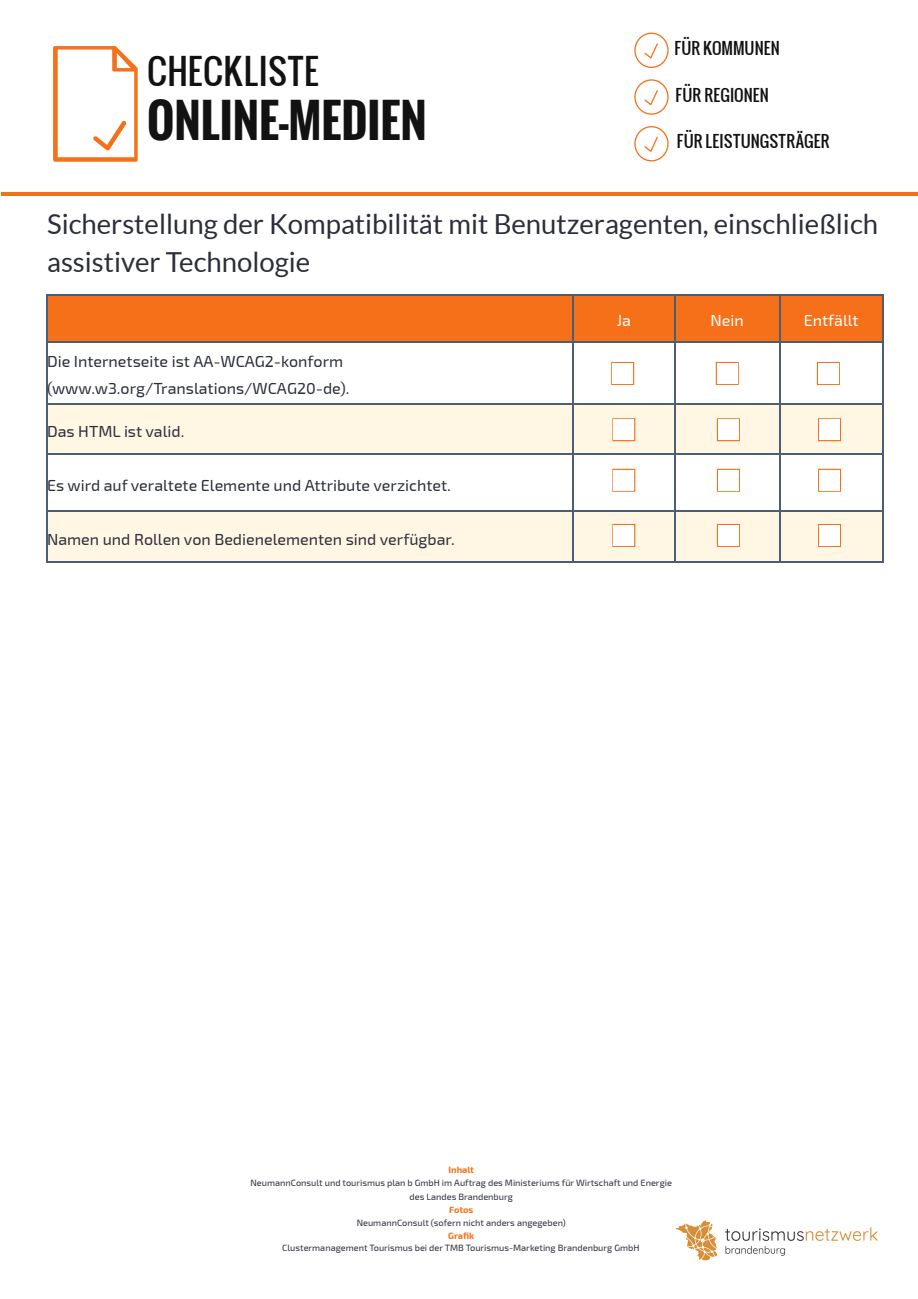
<style>
.page{position:relative;width:918px;height:1299px;background:#fff}
.page>*{position:absolute;margin:0;border:0;box-sizing:border-box;transform-origin:0 0}
.t1{font:700 45.9px "Oswald";color:#121212}
.t2{font:34.5px "Oswald";color:#121212}
.t3{font:27.6px/38px "Lato";color:#2c2f3b}
.t4{font:16.05px/27.6px "Exo 2.0";color:#2c2f3b}
.t5{font:16.05px "Oswald";color:#121212}
.t6{font:16.05px "Exo 2.0";color:#fff}
.t7{font:9.15px/13.8px "Exo 2.0";color:#2c2f3b;text-align:center}
.t8{font:700 9.15px "Exo 2.0";color:#f57018}
</style>
<div class="page">
<svg style="left:53px;top:46px;width:85px;height:116px"></svg>
<svg style="left:634px;top:33px;width:35px;height:35px"></svg>
<svg style="left:634px;top:79px;width:35px;height:36px"></svg>
<svg style="left:634px;top:126px;width:35px;height:35px"></svg>
<div style="left:47px;top:295px;width:525px;height:46px;background:#f57018"></div>
<div style="left:573px;top:295px;width:101px;height:46px;background:#f57018"></div>
<div style="left:676px;top:295px;width:103px;height:46px;background:#f57018"></div>
<div style="left:780px;top:295px;width:102px;height:46px;background:#f57018"></div>
<div style="left:47px;top:404px;width:525px;height:50px;background:#fff6e4"></div>
<div style="left:573px;top:404px;width:101px;height:50px;background:#fff6e4"></div>
<div style="left:676px;top:404px;width:103px;height:50px;background:#fff6e4"></div>
<div style="left:780px;top:404px;width:102px;height:50px;background:#fff6e4"></div>
<div style="left:47px;top:511px;width:525px;height:51px;background:#fff6e4"></div>
<div style="left:573px;top:511px;width:101px;height:51px;background:#fff6e4"></div>
<div style="left:676px;top:511px;width:103px;height:51px;background:#fff6e4"></div>
<div style="left:780px;top:511px;width:102px;height:51px;background:#fff6e4"></div>
<hr style="left:779px;top:562px;width:105px;height:1px;background:#4c5e73">
<hr style="left:882px;top:510px;width:2px;height:53px;background:#4c5e73">
<hr style="left:674px;top:562px;width:106px;height:1px;background:#4c5e73">
<hr style="left:779px;top:510px;width:1px;height:53px;background:#4c5e73">
<hr style="left:572px;top:562px;width:104px;height:1px;background:#4c5e73">
<hr style="left:674px;top:510px;width:2px;height:53px;background:#4c5e73">
<hr style="left:46px;top:562px;width:527px;height:1px;background:#4c5e73">
<hr style="left:46px;top:510px;width:1px;height:53px;background:#4c5e73">
<hr style="left:572px;top:510px;width:1px;height:53px;background:#4c5e73">
<hr style="left:779px;top:510px;width:105px;height:1px;background:#4c5e73">
<hr style="left:882px;top:454px;width:2px;height:57px;background:#4c5e73">
<hr style="left:674px;top:510px;width:106px;height:1px;background:#4c5e73">
<hr style="left:779px;top:454px;width:1px;height:57px;background:#4c5e73">
<hr style="left:572px;top:510px;width:104px;height:1px;background:#4c5e73">
<hr style="left:674px;top:454px;width:2px;height:57px;background:#4c5e73">
<hr style="left:46px;top:510px;width:527px;height:1px;background:#4c5e73">
<hr style="left:46px;top:454px;width:1px;height:57px;background:#4c5e73">
<hr style="left:572px;top:454px;width:1px;height:57px;background:#4c5e73">
<hr style="left:779px;top:454px;width:105px;height:1px;background:#4c5e73">
<hr style="left:882px;top:403px;width:2px;height:52px;background:#4c5e73">
<hr style="left:674px;top:454px;width:106px;height:1px;background:#4c5e73">
<hr style="left:779px;top:403px;width:1px;height:52px;background:#4c5e73">
<hr style="left:572px;top:454px;width:104px;height:1px;background:#4c5e73">
<hr style="left:674px;top:403px;width:2px;height:52px;background:#4c5e73">
<hr style="left:46px;top:454px;width:527px;height:1px;background:#4c5e73">
<hr style="left:46px;top:403px;width:1px;height:52px;background:#4c5e73">
<hr style="left:572px;top:403px;width:1px;height:52px;background:#4c5e73">
<hr style="left:779px;top:403px;width:105px;height:1px;background:#4c5e73">
<hr style="left:882px;top:341px;width:2px;height:63px;background:#4c5e73">
<hr style="left:674px;top:403px;width:106px;height:1px;background:#4c5e73">
<hr style="left:779px;top:341px;width:1px;height:63px;background:#4c5e73">
<hr style="left:572px;top:403px;width:104px;height:1px;background:#4c5e73">
<hr style="left:674px;top:341px;width:2px;height:63px;background:#4c5e73">
<hr style="left:46px;top:403px;width:527px;height:1px;background:#4c5e73">
<hr style="left:46px;top:341px;width:1px;height:63px;background:#4c5e73">
<hr style="left:572px;top:341px;width:1px;height:63px;background:#4c5e73">
<hr style="left:779px;top:294px;width:105px;height:1px;background:#4c5e73">
<hr style="left:779px;top:341px;width:105px;height:1px;background:#4c5e73">
<hr style="left:882px;top:294px;width:2px;height:48px;background:#4c5e73">
<hr style="left:674px;top:294px;width:106px;height:1px;background:#4c5e73">
<hr style="left:674px;top:341px;width:106px;height:1px;background:#4c5e73">
<hr style="left:779px;top:294px;width:1px;height:48px;background:#4c5e73">
<hr style="left:572px;top:294px;width:104px;height:1px;background:#4c5e73">
<hr style="left:572px;top:341px;width:104px;height:1px;background:#4c5e73">
<hr style="left:674px;top:294px;width:2px;height:48px;background:#4c5e73">
<hr style="left:46px;top:294px;width:527px;height:1px;background:#4c5e73">
<hr style="left:46px;top:341px;width:527px;height:1px;background:#4c5e73">
<hr style="left:46px;top:294px;width:1px;height:48px;background:#4c5e73">
<hr style="left:572px;top:294px;width:1px;height:48px;background:#4c5e73">
<div style="left:716px;top:362px;width:23px;height:23px;border:1px solid #f57018"></div>
<div style="left:717px;top:363px;width:21px;height:21px;background:#fff"></div>
<div style="left:611px;top:362px;width:23px;height:23px;border:1px solid #f57018"></div>
<div style="left:612px;top:363px;width:21px;height:21px;background:#fff"></div>
<div style="left:817px;top:362px;width:23px;height:23px;border:1px solid #f57018"></div>
<div style="left:818px;top:363px;width:21px;height:21px;background:#fff"></div>
<hr style="left:1px;top:192px;width:128px;height:4px;background:#f57018">
<hr style="left:129px;top:192px;width:127px;height:4px;background:#f57018">
<hr style="left:256px;top:192px;width:128px;height:4px;background:#f57018">
<hr style="left:384px;top:192px;width:128px;height:4px;background:#f57018">
<hr style="left:512px;top:192px;width:127px;height:4px;background:#f57018">
<hr style="left:639px;top:192px;width:128px;height:4px;background:#f57018">
<hr style="left:767px;top:192px;width:128px;height:4px;background:#f57018">
<hr style="left:895px;top:192px;width:23px;height:4px;background:#f57018">
<div style="left:717px;top:469px;width:23px;height:23px;border:1px solid #f57018"></div>
<div style="left:718px;top:470px;width:21px;height:21px;background:#fff"></div>
<div style="left:612px;top:469px;width:23px;height:23px;border:1px solid #f57018"></div>
<div style="left:614px;top:470px;width:20px;height:21px;background:#fff"></div>
<div style="left:818px;top:469px;width:23px;height:23px;border:1px solid #f57018"></div>
<div style="left:819px;top:470px;width:21px;height:21px;background:#fff"></div>
<div style="left:717px;top:524px;width:23px;height:23px;border:1px solid #f57018"></div>
<div style="left:718px;top:525px;width:21px;height:21px;background:#fff"></div>
<div style="left:612px;top:524px;width:23px;height:23px;border:1px solid #f57018"></div>
<div style="left:614px;top:525px;width:20px;height:21px;background:#fff"></div>
<div style="left:818px;top:524px;width:23px;height:23px;border:1px solid #f57018"></div>
<div style="left:819px;top:525px;width:21px;height:21px;background:#fff"></div>
<div style="left:717px;top:418px;width:23px;height:23px;border:1px solid #f57018"></div>
<div style="left:718px;top:419px;width:21px;height:21px;background:#fff"></div>
<div style="left:612px;top:418px;width:23px;height:23px;border:1px solid #f57018"></div>
<div style="left:614px;top:419px;width:20px;height:21px;background:#fff"></div>
<div style="left:818px;top:418px;width:23px;height:23px;border:1px solid #f57018"></div>
<div style="left:819px;top:419px;width:21px;height:21px;background:#fff"></div>
<img style="left:675px;top:1220px;width:203px;height:41px">
<h2 class="t2" style="left:147px;top:45px;width:174px">CHECKLISTE</h2>
<h1 class="t1" style="left:147px;top:86px;width:281px">ONLINE-MEDIEN</h1>
<h3 class="t5" style="left:674px;top:36px;width:107px">FÜR KOMMUNEN</h3>
<h3 class="t5" style="left:676px;top:83px;width:95px">FÜR REGIONEN</h3>
<h3 class="t5" style="left:677px;top:129px;width:155px">FÜR LEISTUNGSTRÄGER</h3>
<h3 class="t3" style="left:47px;top:206px;width:833px">Sicherstellung der Kompatibilität mit Benutzeragenten, einschließlich assistiver Technologie</h3>
<h3 class="t4" style="left:47px;top:348px;width:304px">Die Internetseite ist AA-WCAG2-konform (www.w3.org/Translations/WCAG20-de).</h3>
<h3 class="t4" style="left:47px;top:418px;width:139px">Das HTML ist valid.</h3>
<h3 class="t4" style="left:47px;top:472px;width:405px">Es wird auf veraltete Elemente und Attribute verzichtet.</h3>
<h3 class="t4" style="left:47px;top:526px;width:409px">Namen und Rollen von Bedienelementen sind verfügbar.</h3>
<h3 class="t6" style="left:617px;top:311px;width:16px">Ja</h3>
<h3 class="t6" style="left:711px;top:311px;width:35px">Nein</h3>
<h3 class="t6" style="left:804px;top:311px;width:56px">Entfällt</h3>
<p class="t8" style="left:449px;top:1164px;width:27px">Inhalt</p>
<p class="t7" style="left:251px;top:1176px;width:423px">NeumannConsult und tourismus plan b GmbH im Auftrag des Ministeriums für Wirtschaft und Energie des Landes Brandenburg</p>
<p class="t8" style="left:449px;top:1205px;width:26px">Fotos</p>
<p class="t7" style="left:357px;top:1216px;width:211px">NeumannConsult (sofern nicht anders angegeben)</p>
<p class="t8" style="left:448px;top:1230px;width:28px">Grafik</p>
<p class="t7" style="left:282px;top:1241px;width:359px">Clustermanagement Tourismus bei der TMB Tourismus-Marketing Brandenburg GmbH</p>
</div>
